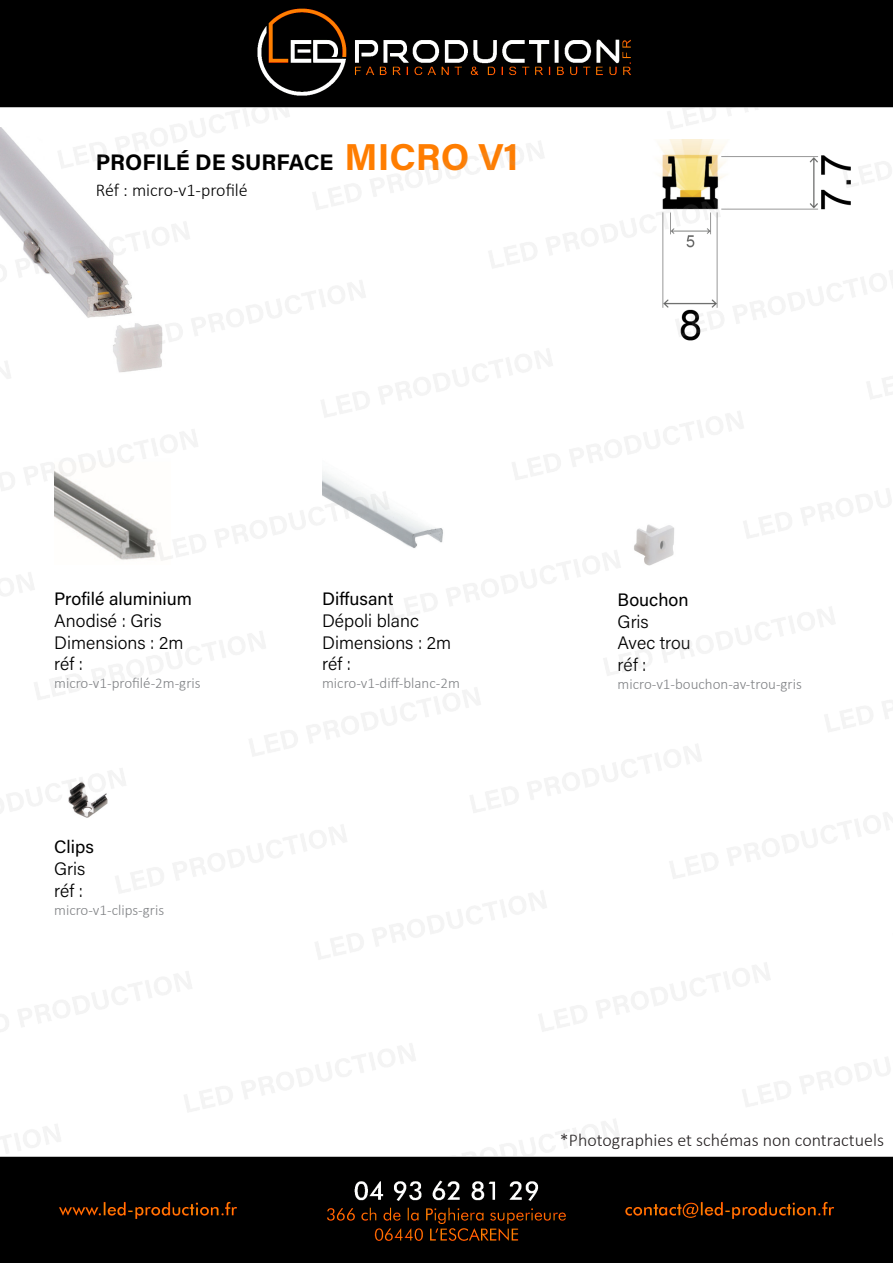
<style>
.page{position:relative;width:893px;height:1263px;background:#000}
.page>*{position:absolute;margin:0;border:0;box-sizing:border-box;transform-origin:0 0}
.t1{font:22.5px "Acumin Variable Concept";letter-spacing:.03em;color:#000}
.t2{font:18px "Acumin Variable Concept";letter-spacing:.01em;color:#000}
.t3{font:300 18px "Calibri";color:#231f20}
.t4{font:300 18px "Calibri";color:#000}
.t5{font:300 15px "Calibri";color:#808285}
.s1{font-size:37.5px;color:#ff7d00}
</style>
<div class="page">
<img style="left:0;top:107px;width:893px;height:1049px">
<p class="t1" style="left:96px;top:147px;width:422px">PROFILÉ DE SURFACE <span class="s1">MICRO V1</span></p>
<p class="t4" style="left:96px;top:179px;width:153px">Réf : micro-v1-profilé</p>
<p class="t2" style="left:54px;top:587px;width:139px">Profilé aluminium</p>
<p class="t2" style="left:54px;top:608px;width:109px">Anodisé : Gris</p>
<p class="t2" style="left:54px;top:630px;width:131px">Dimensions : 2m</p>
<p class="t2" style="left:54px;top:651px;width:30px">réf :</p>
<p class="t5" style="left:54px;top:674px;width:148px">micro-v1-profilé-2m-gris</p>
<p class="t2" style="left:54px;top:835px;width:41px">Clips</p>
<p class="t2" style="left:54px;top:856px;width:32px">Gris</p>
<p class="t2" style="left:54px;top:878px;width:30px">réf :</p>
<p class="t5" style="left:54px;top:900px;width:111px">micro-v1-clips-gris</p>
<p class="t2" style="left:322px;top:587px;width:72px">Diffusant</p>
<p class="t2" style="left:322px;top:608px;width:98px">Dépoli blanc</p>
<p class="t2" style="left:322px;top:630px;width:131px">Dimensions : 2m</p>
<p class="t2" style="left:322px;top:651px;width:30px">réf :</p>
<p class="t5" style="left:322px;top:674px;width:139px">micro-v1-diff-blanc-2m</p>
<p class="t2" style="left:618px;top:587px;width:72px">Bouchon</p>
<p class="t2" style="left:618px;top:609px;width:32px">Gris</p>
<p class="t2" style="left:618px;top:630px;width:74px">Avec trou</p>
<p class="t2" style="left:618px;top:652px;width:30px">réf :</p>
<p class="t5" style="left:618px;top:674px;width:186px">micro-v1-bouchon-av-trou-gris</p>
<p class="t3" style="left:560px;top:1129px;width:325px">*Photographies et schémas non contractuels</p>
</div>
